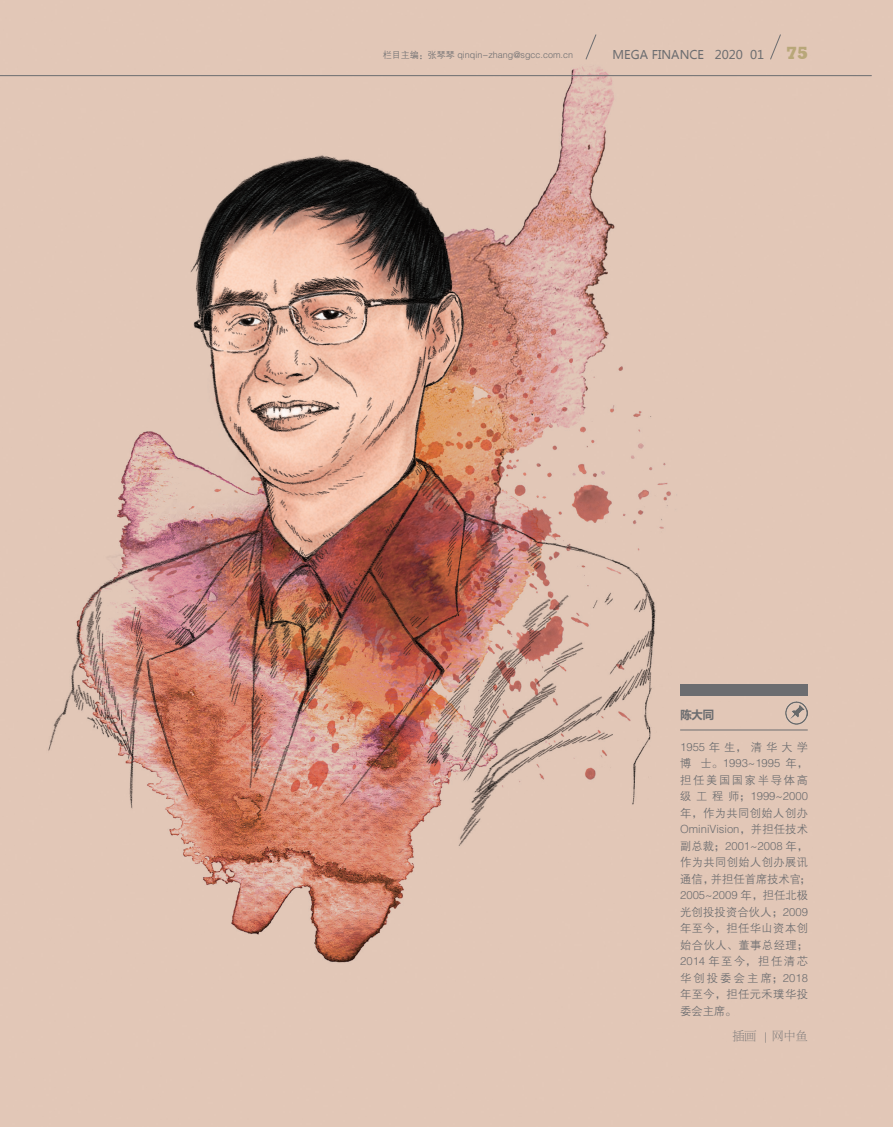
<style>
.page{position:relative;width:893px;height:1127px;background:#fff}
.page>*{position:absolute;margin:0;border:0;box-sizing:border-box;transform-origin:0 0}
.t1{font:800 16.95px "Stymie BT";color:#b8a779}
.t2{font:12px "Microsoft Ya Hei";color:#6c6d70}
.提文{font:12px "FZBSJW GB1 0";color:#6c6d70}
.t3{font:12px "FZLTCHJW GB1 0";color:#6c6d70}
.t4{font:11.25px/16.5px "FZZDXJW GB1 0";letter-spacing:.02em;color:#6c6d70}
.提文-2{font:9px "FZZDXJW GB1 0";color:#6c6d70}
</style>
<div class="page">
<img style="left:0;top:0;width:893px;height:1127px">
<hr style="left:680px;top:730px;width:128px;height:1px;background:#6c6d70">
<div style="left:680px;top:685px;width:128px;height:11px;background:#6c6d70"></div>
<img style="left:785px;top:702px;width:23px;height:22px">
<hr style="left:0;top:75px;width:872px;height:1px;background:#6c6d70">
<svg style="left:585px;top:34px;width:12px;height:26px"></svg>
<svg style="left:770px;top:34px;width:11px;height:26px"></svg>
<p class="提文-2" style="left:383px;top:50px;width:192px">栏目主编：张琴琴 qinqin-zhang@sgcc.com.cn</p>
<p class="t2" style="left:612px;top:47px;width:153px">MEGA FINANCE 2020 01</p>
<p class="t1" style="left:786px;top:43px;width:23px">75</p>
<p class="t2" style="left:605px;top:47px;width:153px">MEGA FINANCE 2020 01</p>
<p class="t3" style="left:680px;top:708px;width:36px">陈大同</p>
<p class="t4" style="left:680px;top:739px;width:132px">1955年生，清华大学博 士。1993~1995 年，担任美国国家半导体高级工程师；1999~2000年，作为共同创始人创办<br>OminiVision，并担任技术副总裁；2001~2008 年，作为共同创始人创办展讯通信，并担任首席技术官；<br>2005~2009 年，担任北极光创投投资合伙人；2009年至今，担任华山资本创始合伙人、董事总经理；<br>2014 年至今，担任清芯华创投委会主席；2018年至今，担任元禾璞华投委会主席。</p>
<p class="提文" style="left:733px;top:1030px;width:77px">插画 ｜网中鱼</p>
</div>
